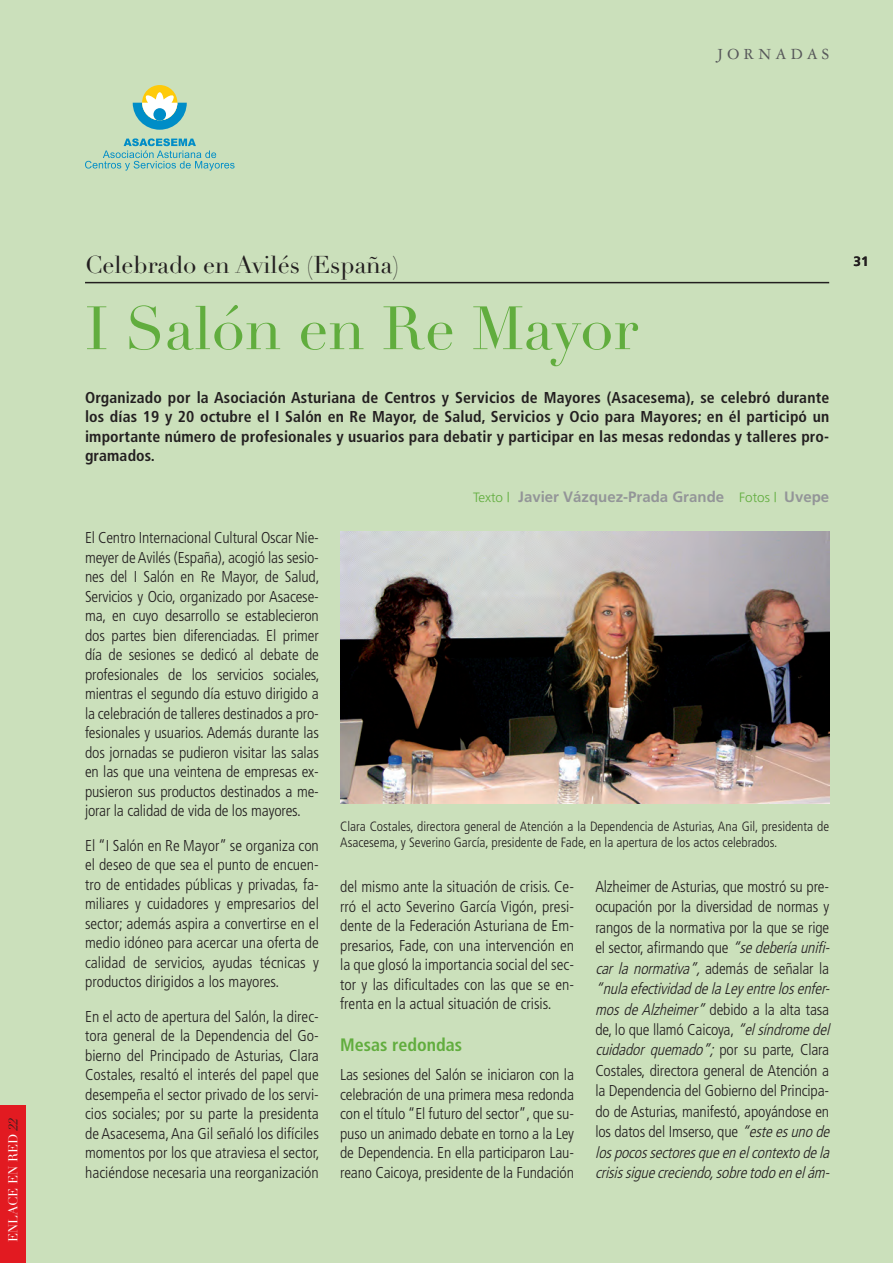
<style>
.page{position:relative;width:893px;height:1263px;background:#cbe0bb}
.page>*{position:absolute;margin:0;border:0;box-sizing:border-box;transform-origin:0 0}
.TITULO{font:60px "Didot LH";color:#61ad3e}
.ANTETITULO{font:24px "Didot LH";color:#231f20}
.LADILLO_minuscula{font:700 condensed 18px "Frutiger";color:#61ad3e}
.t1{font:16.5px "Garamond Three";letter-spacing:.25em;color:#57585a}
.TEXTO{font:300 condensed 15.75px/19.5px "Frutiger";letter-spacing:-.01em;color:#231f20;text-align:justify}
.ENTRADILLA{font:700 condensed 15.75px/19.5px "Frutiger";letter-spacing:.01em;color:#231f20;text-align:justify}
.AUTORES{font:700 15px "Frutiger";color:#939598}
.PIE_DE_FOTO{font:300 condensed 13.5px/16.5px "Frutiger";color:#231f20}
.t2{font:700 13.5px "Frutiger";color:#231f20}
.t3{font:12.75px "Didot LH";color:#fff}
.s1{font-style:italic;color:#231f20}
.s2{font-weight:300;font-size:13.5px;color:#61ad3e}
.s3{font-style:italic}
</style>
<div class="page">
<hr style="left:85px;top:282px;width:744px;height:1px;background:#231f20">
<svg style="left:85px;top:138px;width:150px;height:33px"></svg>
<div style="left:142px;top:85px;width:35px;height:35px;background:#feca0a;border-radius:50%"></div>
<svg style="left:133px;top:92px;width:54px;height:38px"></svg>
<div style="left:153px;top:108px;width:13px;height:13px;background:#008dc7;border-radius:50%"></div>
<img style="left:340px;top:531px;width:489px;height:273px">
<div style="left:0;top:1106px;width:26px;height:157px;background:#e21a21"></div>
<p class="t1" style="left:717px;top:45px;width:114px">JORNADAS</p>
<p class="t3" style="left:6px;top:1242px;width:126px;rotate:-90deg">ENLACE EN RED <span class="s1">22</span></p>
<p class="ANTETITULO" style="left:85px;top:251px;width:316px">Celebrado en Avilés (España)</p>
<p class="TITULO" style="left:85px;top:293px;width:554px">I Salón en Re Mayor</p>
<p class="ENTRADILLA" style="left:85px;top:387px;width:746px">Organizado por la Asociación Asturiana de Centros y Servicios de Mayores (Asacesema), se celebró durante los días 19 y 20 octubre el I Salón en Re Mayor, de Salud, Servicios y Ocio para Mayores; en él participó un importante número de profesionales y usuarios para debatir y participar en las mesas redondas y talleres pro&shy;gramados.</p>
<p class="AUTORES" style="left:473px;top:488px;width:358px"><span class="s2">Texto |</span> Javier Vázquez-Prada Grande <span class="s2">Fotos |</span> Uvepe</p>
<p class="TEXTO" style="left:85px;top:528px;width:236px">El Centro Internacional Cultural Oscar Nie&shy;meyer de Avilés (España), acogió las sesio&shy;nes del I Salón en Re Mayor, de Salud, Servicios y Ocio, organizado por Asacese&shy;ma, en cuyo desarrollo se establecieron dos partes bien diferenciadas. El primer día de sesiones se dedicó al debate de profesionales de los servicios sociales, mientras el segundo día estuvo dirigido a la celebración de talleres destinados a pro&shy;fesionales y usuarios. Además durante las dos jornadas se pudieron visitar las salas en las que una veintena de empresas ex&shy;pusieron sus productos destinados a me&shy;jorar la calidad de vida de los mayores.</p>
<p class="TEXTO" style="left:85px;top:836px;width:235px">El “I Salón en Re Mayor” se organiza con el deseo de que sea el punto de encuen&shy;tro de entidades públicas y privadas, fa&shy;miliares y cuidadores y empresarios del sector; además aspira a convertirse en el medio idóneo para acercar una oferta de calidad de servicios, ayudas técnicas y productos dirigidos a los mayores.</p>
<p class="TEXTO" style="left:85px;top:1007px;width:236px">En el acto de apertura del Salón, la direc&shy;tora general de la Dependencia del Go&shy;bierno del Principado de Asturias, Clara Costales, resaltó el interés del papel que desempeña el sector privado de los servi&shy;cios sociales; por su parte la presidenta de Asacesema, Ana Gil señaló los difíciles momentos por los que atraviesa el sector, haciéndose necesaria una reorganización</p>
<p class="PIE_DE_FOTO" style="left:340px;top:818px;width:490px">Clara Costales, directora general de Atención a la Dependencia de Asturias, Ana Gil, presidenta de<br>Asacesema, y Severino García, presidente de Fade, en la apertura de los actos celebrados.</p>
<p class="TEXTO" style="left:340px;top:877px;width:235px">del mismo ante la situación de crisis. Ce&shy;rró el acto Severino García Vigón, presi&shy;dente de la Federación Asturiana de Em&shy;presarios, Fade, con una intervención en la que glosó la importancia social del sec&shy;tor y las dificultades con las que se en&shy;frenta en la actual situación de crisis.</p>
<p class="LADILLO_minuscula" style="left:340px;top:1034px;width:123px">Mesas redondas</p>
<p class="TEXTO" style="left:340px;top:1065px;width:235px">Las sesiones del Salón se iniciaron con la celebración de una primera mesa redonda con el título “El futuro del sector”, que su&shy;puso un animado debate en torno a la Ley de Dependencia. En ella participaron Lau&shy;reano Caicoya, presidente de la Fundación</p>
<p class="TEXTO" style="left:595px;top:877px;width:240px;line-height:20.4px;text-align:left">Alzheimer de Asturias, que mostró su pre&shy;ocupación por la diversidad de normas y rangos de la normativa por la que se rige el sector, afirmando que <span class="s3">“sedeberíaunifi&shy;car la normativa”,</span>además de señalar la <span class="s3">“nulaefectividaddelaLeyentrelosenfer&shy;mosdeAlzheimer”</span>debido a la alta tasa de, lo que llamó Caicoya, <span class="s3">“elsíndromedel cuidador quemado”;</span> p o r s u p a rt e, C l a ra Costales, directora general de Atención a la Dependencia del Gobierno del Principa&shy;do de Asturias, manifestó, apoyándose en los datos del Imserso, que <span class="s3">“esteesunode lospocossectoresqueenelcontextodela crisissiguecreciendo,sobretodoenelám-</span></p>
<p class="t2" style="left:854px;top:253px;width:17px">31</p>
</div>
